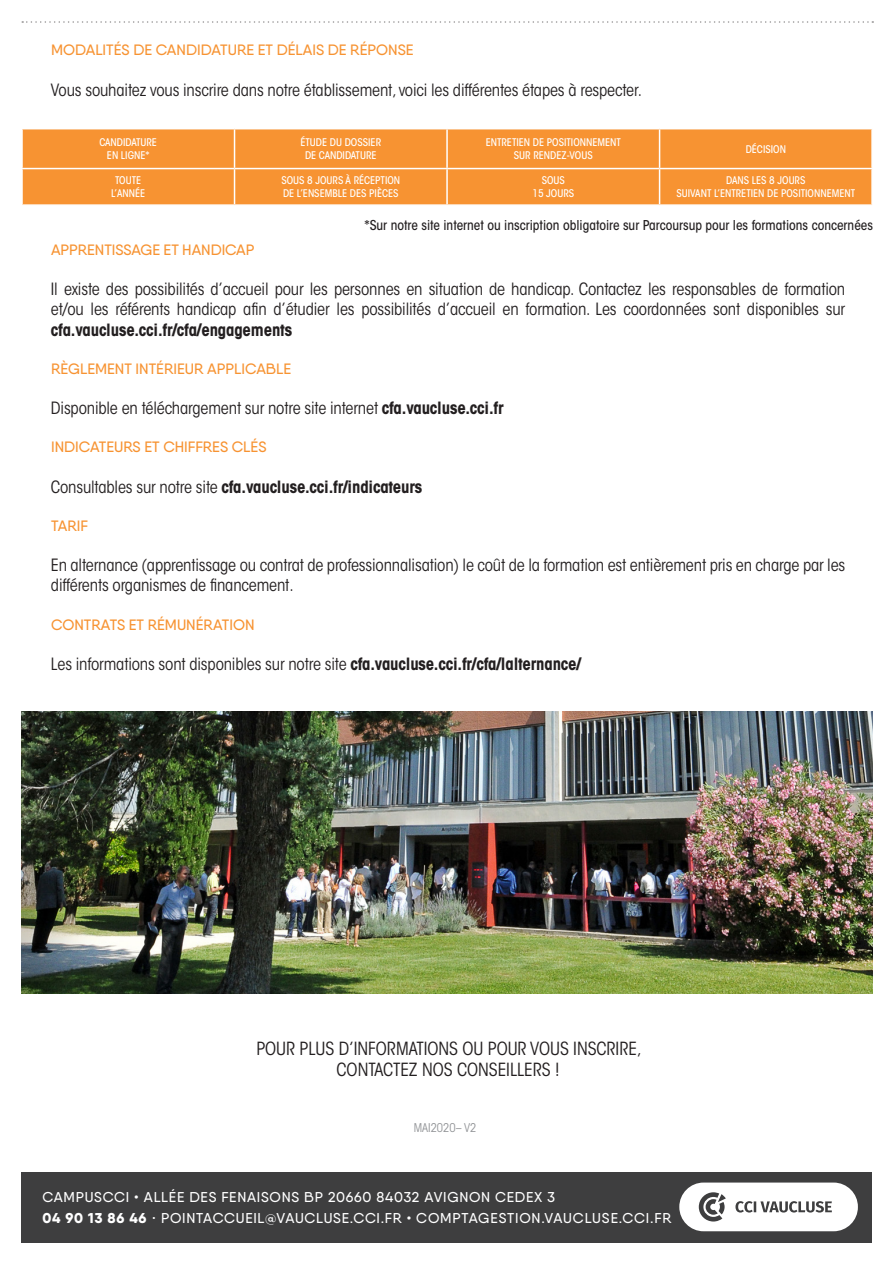
<style>
.page{position:relative;width:893px;height:1263px;background:#fff}
.page>*{position:absolute;margin:0;border:0;box-sizing:border-box;transform-origin:0 0}
.t1{font:condensed 18px "ITC Avant Garde Std";color:#231f20}
.t2{font:condensed 16.8px/20.1px "ITC Avant Garde Std";letter-spacing:-.01em;color:#231f20;text-align:justify}
.t3{font:700 condensed 16.8px "ITC Avant Garde Std";letter-spacing:-.01em;color:#231f20}
.t4{font:500 15px "Qanelas";color:#f79332}
.t5{font:500 14.25px "Qanelas";letter-spacing:.05em;color:#fff}
.t6{font:500 condensed 13.5px "ITC Avant Garde Std";color:#231f20}
.t7{font:condensed 12px "ITC Avant Garde Std";color:#939598}
.t8{font:500 condensed 10.5px "ITC Avant Garde Std";color:#fff}
.s1{font-weight:700}
.s2{font-weight:400}
.s3{font-family:"Qanelas Soft DEMO";font-weight:800}
.s4{font-weight:200}
</style>
<div class="page">
<svg style="left:22px;top:21px;width:851px;height:2px"></svg>
<div style="left:23px;top:129px;width:848px;height:75px;background:#f79332"></div>
<hr style="left:234px;top:169px;width:1px;height:35px;background:#fff">
<hr style="left:446px;top:169px;width:2px;height:35px;background:#fff">
<hr style="left:659px;top:169px;width:1px;height:35px;background:#fff">
<hr style="left:234px;top:129px;width:1px;height:39px;background:#fff">
<hr style="left:446px;top:129px;width:2px;height:39px;background:#fff">
<hr style="left:659px;top:129px;width:1px;height:39px;background:#fff">
<hr style="left:21px;top:168px;width:214px;height:1px;background:#fff">
<hr style="left:235px;top:168px;width:212px;height:1px;background:#fff">
<hr style="left:447px;top:168px;width:213px;height:1px;background:#fff">
<hr style="left:660px;top:168px;width:213px;height:1px;background:#fff">
<img style="left:22px;top:712px;width:850px;height:282px">
<div style="left:21px;top:1172px;width:851px;height:70px;background:#3e3e3f"></div>
<svg style="left:679px;top:1182px;width:179px;height:49px;background:#dcdcdc"></svg>
<p class="t4" style="left:51px;top:41px;width:364px">MODALITÉS DE CANDIDATURE ET DÉLAIS DE RÉPONSE</p>
<p class="t2" style="left:51px;top:80px;width:593px">Vous souhaitez vous inscrire dans notre établissement, voici les différentes étapes à respecter.</p>
<p class="t8" style="left:99px;top:136px;width:59px">CANDIDATURE</p>
<p class="t8" style="left:107px;top:149px;width:44px">EN LIGNE*</p>
<p class="t8" style="left:300px;top:136px;width:82px">ÉTUDE DU DOSSIER</p>
<p class="t8" style="left:305px;top:149px;width:73px">DE CANDIDATURE</p>
<p class="t8" style="left:486px;top:136px;width:137px">ENTRETIEN DE POSITIONNEMENT</p>
<p class="t8" style="left:514px;top:149px;width:80px">SUR RENDEZ-VOUS</p>
<p class="t8" style="left:746px;top:142px;width:42px">DÉCISION</p>
<p class="t8" style="left:115px;top:174px;width:27px">TOUTE</p>
<p class="t8" style="left:111px;top:187px;width:36px">L’ANNÉE</p>
<p class="t8" style="left:281px;top:174px;width:120px">SOUS 8 JOURS À RÉCEPTION</p>
<p class="t8" style="left:283px;top:187px;width:117px">DE L’ENSEMBLE DES PIÈCES</p>
<p class="t8" style="left:726px;top:174px;width:81px">DANS LES 8 JOURS</p>
<p class="t8" style="left:676px;top:187px;width:180px">SUIVANT L’ENTRETIEN DE POSITIONNEMENT</p>
<p class="t6" style="left:364px;top:217px;width:510px">*Sur notre site internet ou inscription obligatoire sur Parcoursup pour les formations concernées</p>
<p class="t8" style="left:542px;top:174px;width:25px">SOUS</p>
<p class="t8" style="left:532px;top:187px;width:43px">15 JOURS</p>
<p class="t4" style="left:51px;top:240px;width:205px">APPRENTISSAGE ET HANDICAP</p>
<p class="t2" style="left:51px;top:279px;width:796px">Il existe des possibilités d’accueil pour les personnes en situation de handicap. Contactez les responsables de formation et/ou les référents handicap afin d’étudier les possibilités d’accueil en formation. Les coordonnées sont disponibles sur <span class="s1">cfa.vaucluse.cci.fr/cfa/engagements</span></p>
<p class="t4" style="left:51px;top:359px;width:242px">RÈGLEMENT INTÉRIEUR APPLICABLE</p>
<p class="t2" style="left:51px;top:398px;width:454px">Disponible en téléchargement sur notre site internet <span class="s1">cfa.vaucluse.cci.fr</span></p>
<p class="t4" style="left:51px;top:438px;width:217px">INDICATEURS ET CHIFFRES CLÉS</p>
<p class="t3" style="left:51px;top:476px;width:373px"><span class="s2">Consultables sur notre site</span> cfa.vaucluse.cci.fr/indicateurs</p>
<p class="t4" style="left:51px;top:516px;width:38px">TARIF</p>
<p class="t2" style="left:51px;top:555px;width:796px">En alternance (apprentissage ou contrat de professionnalisation) le coût de la formation est entièrement pris en charge par les différents organismes de financement.</p>
<p class="t4" style="left:51px;top:615px;width:205px">CONTRATS ET RÉMUNÉRATION</p>
<p class="t2" style="left:51px;top:654px;width:532px">Les informations sont disponibles sur notre site <span class="s1">cfa.vaucluse.cci.fr/cfa/lalternance/</span></p>
<p class="t1" style="left:256px;top:1037px;width:387px">POUR PLUS D’INFORMATIONS OU POUR VOUS INSCRIRE,</p>
<p class="t1" style="left:337px;top:1059px;width:224px">CONTACTEZ NOS CONSEILLERS !</p>
<p class="t7" style="left:414px;top:1120px;width:64px">MAI2020– V2</p>
<p class="t5" style="left:43px;top:1188px;width:514px">CAMPUSCCI • ALLÉE DES FENAISONS BP 20660 84032 AVIGNON CEDEX 3</p>
<p class="t5" style="left:43px;top:1209px;width:630px"><span class="s3">04 90 13 86 46</span> <span class="s4">•</span> POINTACCUEIL@VAUCLUSE.CCI.FR • COMPTAGESTION.VAUCLUSE.CCI.FR</p>
</div>
